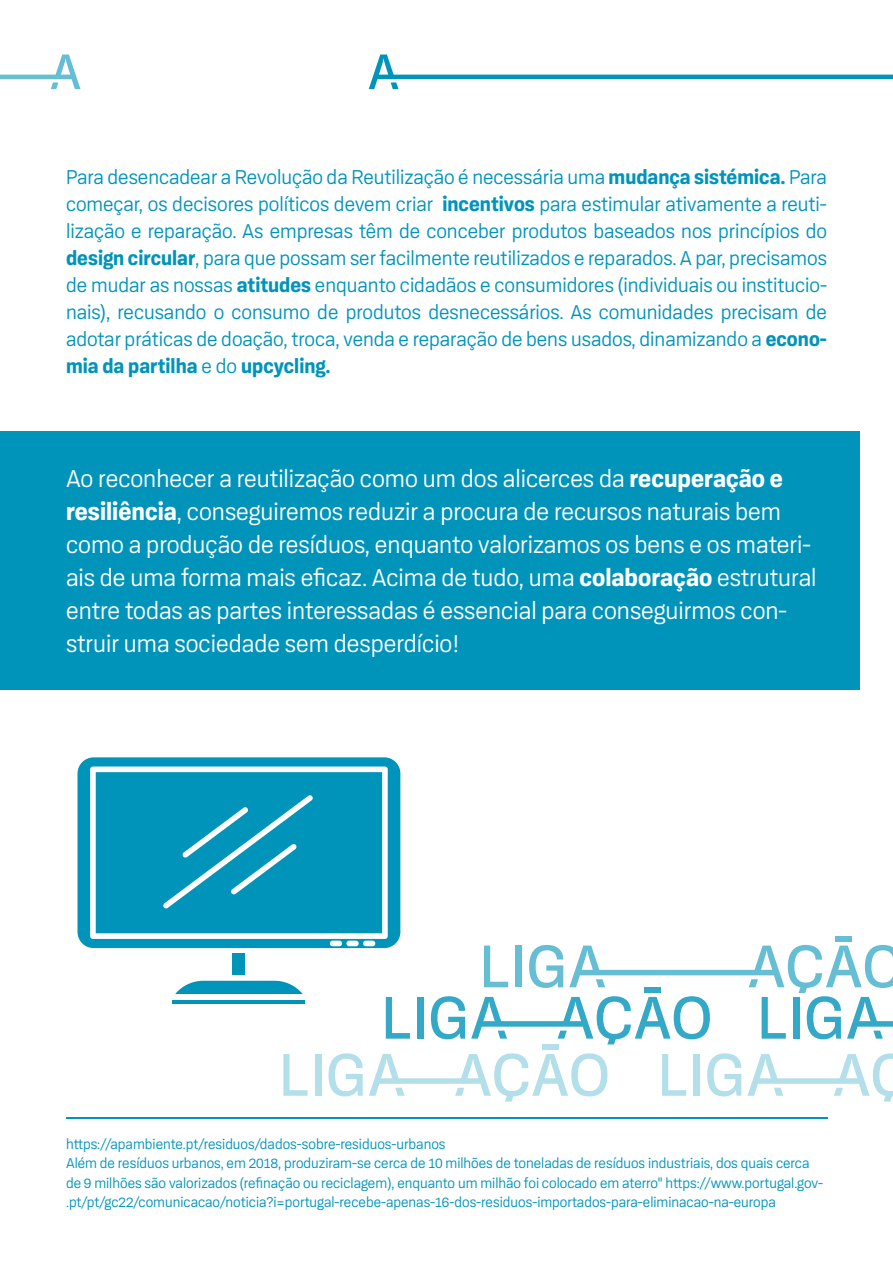
<style>
.page{position:relative;width:893px;height:1263px;background:#fff}
.page>*{position:absolute;margin:0;border:0;box-sizing:border-box;transform-origin:0 0}
.t1{font:25.5px/33px "Konkret Grotesk Pro";color:#fff}
.t2{font:21px/27px "Konkret Grotesk Pro";color:#0094ba;text-align:justify}
.t3{font:15px/19.5px "Konkret Grotesk Pro";color:#0094ba}
.s1{font-weight:700}
</style>
<div class="page">
<div style="left:0;top:431px;width:859px;height:258px;background:#0094ba"></div>
<svg style="left:0;top:54px;width:80px;height:35px"></svg>
<svg style="left:369px;top:54px;width:524px;height:35px"></svg>
<hr style="left:66px;top:1117px;width:761px;height:2px;background:#0094ba">
<svg style="left:78px;top:757px;width:322px;height:191px;background:#1fa1c2"></svg>
<svg style="left:175px;top:981px;width:128px;height:13px;background:#22a2c3"></svg>
<div style="left:233px;top:954px;width:12px;height:21px;background:#0094ba"></div>
<hr style="left:173px;top:1000px;width:132px;height:3px;background:#0094ba">
<div style="left:836px;top:936px;width:16px;height:5px;background:#66bed5"></div>
<svg style="left:386px;top:997px;width:24px;height:42px"></svg>
<div style="left:417px;top:997px;width:7px;height:42px;background:#33a9c7"></div>
<svg style="left:431px;top:996px;width:34px;height:43px"></svg>
<svg style="left:471px;top:945px;width:422px;height:99px"></svg>
<svg style="left:283px;top:1054px;width:25px;height:42px"></svg>
<div style="left:315px;top:1054px;width:6px;height:42px;background:#b3dfea"></div>
<svg style="left:328px;top:1053px;width:35px;height:43px"></svg>
<div style="left:542px;top:1044px;width:16px;height:6px;background:#b3dfea"></div>
<svg style="left:369px;top:1053px;width:238px;height:48px"></svg>
<svg style="left:662px;top:1054px;width:24px;height:42px"></svg>
<div style="left:694px;top:1054px;width:6px;height:42px;background:#b3dfea"></div>
<svg style="left:707px;top:1053px;width:34px;height:43px"></svg>
<svg style="left:747px;top:1053px;width:146px;height:48px"></svg>
<p class="t2" style="left:66px;top:164px;width:762px">Para desencadear a Revolução da Reutilização é necessária uma <span class="s1">mudança sistémica.</span> Para começar, os decisores políticos devem criar <span class="s1">incentivos</span> para estimular ativamente a reuti&shy;lização e reparação. As empresas têm de conceber produtos baseados nos princípios do <span class="s1">design circular</span>, para que possam ser facilmente reutilizados e reparados. A par, precisamos de mudar as nossas <span class="s1">atitudes</span> enquanto cidadãos e consumidores (individuais ou institucio&shy;nais), recusando o consumo de produtos desnecessários. As comunidades precisam de adotar práticas de doação, troca, venda e reparação de bens usados, dinamizando a <span class="s1">econo&shy;mia da partilha</span> e do <span class="s1">upcycling.</span></p>
<p class="t1" style="left:66px;top:462px;width:752px">Ao reconhecer a reutilização como um dos alicerces da <span class="s1">recuperação e resiliência</span>, conseguiremos reduzir a procura de recursos naturais bem como a produção de resíduos, enquanto valorizamos os bens e os materi&shy;ais de uma forma mais eficaz. Acima de tudo, uma <span class="s1">colaboração</span> estrutural entre todas as partes interessadas é essencial para conseguirmos con&shy;struir uma sociedade sem desperdício!</p>
<p class="t3" style="left:66px;top:1134px;width:759px">https://apambiente.pt/residuos/dados-sobre-residuos-urbanos<br>Além de resíduos urbanos, em 2018, produziram-se cerca de 10 milhões de toneladas de resíduos industriais, dos quais cerca de 9 milhões são valorizados (refinação ou reciclagem), enquanto um milhão foi colocado em aterro" https://www.portugal.gov-.pt/pt/gc22/comunicacao/noticia?i=portugal-recebe-apenas-16-dos-residuos-importados-para-eliminacao-na-europa</p>
</div>
